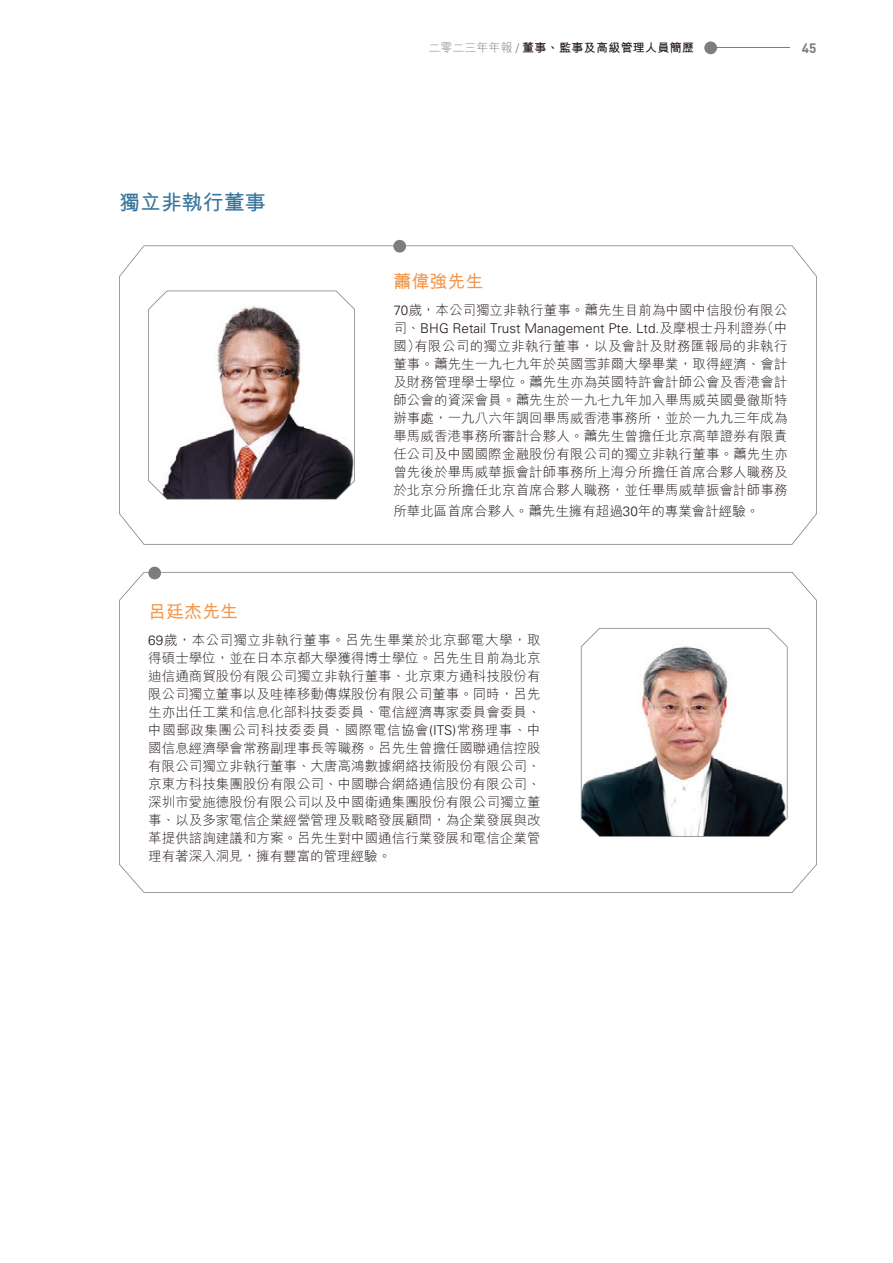
<style>
.page{position:relative;width:893px;height:1263px;background:#fff}
.page>*{position:absolute;margin:0;border:0;box-sizing:border-box;transform-origin:0 0}
.t1{font:21px "M Hei HK Bold E Ten B5 H";letter-spacing:-.005em;color:#37759c}
.t2{font:18px "M Hei HK Bold E Ten B5 H";color:#f3994f}
.t3{font:13.5px/18px "M Hei HK Light E Ten B5 H";letter-spacing:.005em;color:#231916;text-align:justify}
.t4{font:300 13.5px "Univers LT Std";color:#231916}
.t5{font:700 13.5px "DIN Pro";color:#7d7d7d}
.t6{font:12px "M Hei HK Bold E Ten B5 H";letter-spacing:.025em;color:#231916}
.s1{font-family:"M Hei HK Light E Ten B5 H";color:#7d7d7d}
.s2{font-family:"Univers LT Std";font-weight:300;color:#7d7d7d}
.s3{font-family:"Univers LT Std";font-weight:300}
.s4{font-family:"M Hei HK Light E Ten B5 H";font-weight:400}
</style>
<div class="page">
<hr style="left:711px;top:47px;width:79px;height:1px;background:#7d7d7d">
<div style="left:704px;top:41px;width:13px;height:13px;background:#7d7d7d;border-radius:50%"></div>
<div style="left:393px;top:240px;width:13px;height:13px;background:#7d7d7d;border-radius:50%"></div>
<svg style="left:119px;top:245px;width:698px;height:300px"></svg>
<img style="left:148px;top:291px;width:207px;height:208px">
<div style="left:148px;top:567px;width:13px;height:12px;background:#7d7d7d;border-radius:50%"></div>
<svg style="left:119px;top:572px;width:698px;height:321px"></svg>
<svg style="left:581px;top:628px;width:206px;height:209px"></svg>
<h1 class="t1" style="left:119px;top:194px;width:148px">獨立非執行董事</h1>
<p class="t6" style="left:429px;top:43px;width:267px"><span class="s1">二零二三年年報</span> <span class="s2">/</span> 董事、監事及高級管理人員簡歷</p>
<p class="t5" style="left:802px;top:43px;width:16px">45</p>
<h2 class="t2" style="left:393px;top:275px;width:92px">蕭偉強先生</h2>
<p class="t3" style="left:393px;top:303px;width:396px"><span class="s3">70</span>歲，本公司獨立非執行董事。蕭先生目前為中國中信股份有限公</p>
<p class="t4" style="left:393px;top:322px;width:396px"><span class="s4">司、</span>BHG Retail Trust Management Pte. Ltd.<span class="s4">及摩根士丹利證券（中</span></p>
<p class="t3" style="left:393px;top:339px;width:396px">國）有限公司的獨立非執行董事，以及會計及財務匯報局的非執行董事。蕭先生一九七九年於英國雪菲爾大學畢業，取得經濟、會計及財務管理學士學位。蕭先生亦為英國特許會計師公會及香港會計師公會的資深會員。蕭先生於一九七九年加入畢馬威英國曼徹斯特辦事處，一九八六年調回畢馬威香港事務所，並於一九九三年成為畢馬威香港事務所審計合夥人。蕭先生曾擔任北京高華證券有限責任公司及中國國際金融股份有限公司的獨立非執行董事。蕭先生亦曾先後於畢馬威華振會計師事務所上海分所擔任首席合夥人職務及於北京分所擔任北京首席合夥人職務，並任畢馬威華振會計師事務</p>
<p class="t3" style="left:393px;top:504px;width:368px">所華北區首席合夥人。蕭先生擁有超過<span class="s3">30</span>年的專業會計經驗。</p>
<h2 class="t2" style="left:148px;top:604px;width:92px">呂廷杰先生</h2>
<p class="t3" style="left:148px;top:633px;width:394px"><span class="s3">69</span>歲，本公司獨立非執行董事。呂先生畢業於北京郵電大學，取得碩士學位，並在日本京都大學獲得博士學位。呂先生目前為北京迪信通商貿股份有限公司獨立非執行董事、北京東方通科技股份有限公司獨立董事以及哇棒移動傳媒股份有限公司董事。同時，呂先生亦出任工業和信息化部科技委委員、電信經濟專家委員會委員、中國郵政集團公司科技委委員、國際電信協會<span class="s3">(ITS)</span>常務理事、中國信息經濟學會常務副理事長等職務。呂先生曾擔任國聯通信控股有限公司獨立非執行董事、大唐高鴻數據網絡技術股份有限公司、京東方科技集團股份有限公司、中國聯合網絡通信股份有限公司、深圳市愛施德股份有限公司以及中國衛通集團股份有限公司獨立董事、以及多家電信企業經營管理及戰略發展顧問，為企業發展與改革提供諮詢建議和方案。呂先生對中國通信行業發展和電信企業管理有著深入洞見，擁有豐富的管理經驗。</p>
</div>
